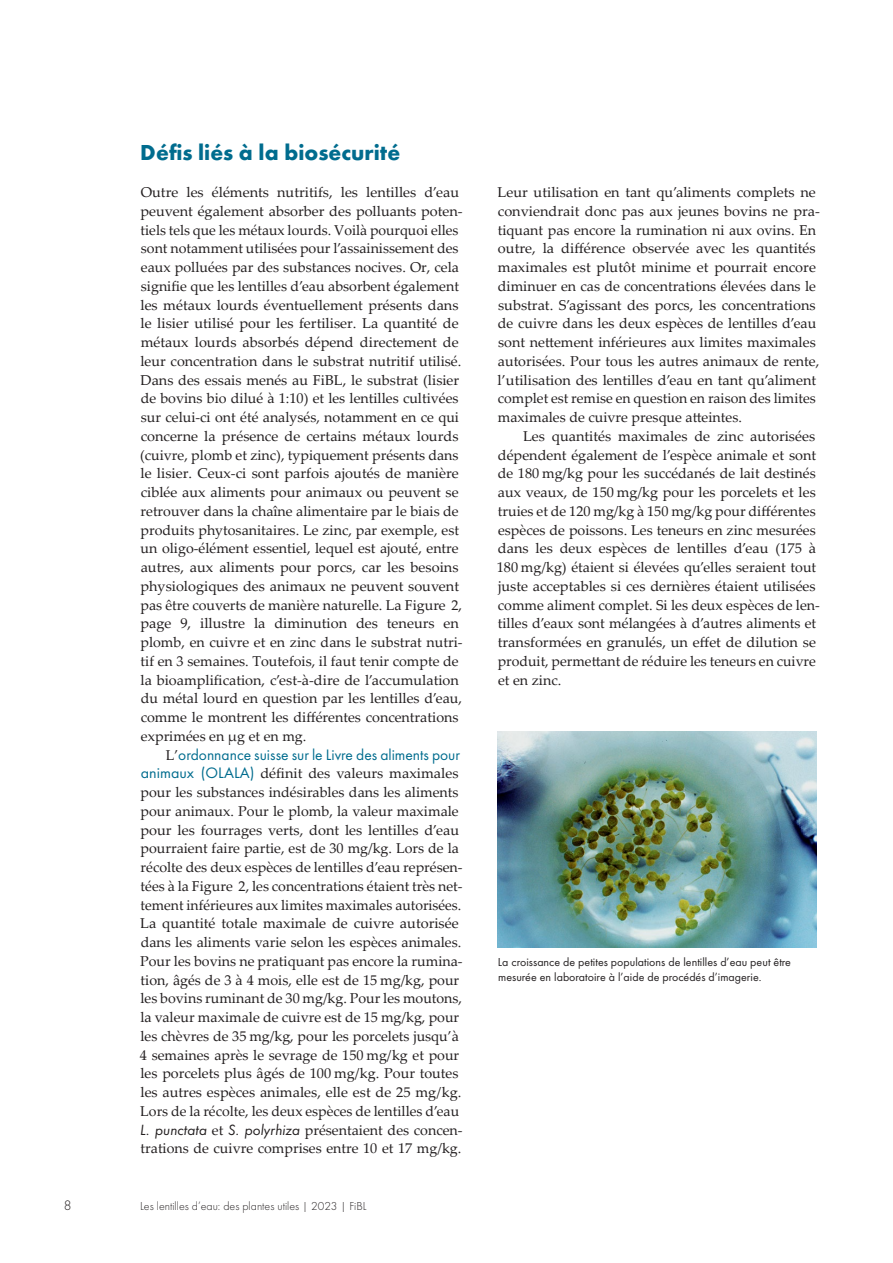
<style>
.page{position:relative;width:893px;height:1263px;background:#fff}
.page>*{position:absolute;margin:0;border:0;box-sizing:border-box;transform-origin:0 0}
.t1{font:700 22.5px "Function Pro";color:#006c8e}
.t2{font:15.75px "Function Pro";color:#006c8e}
.t3{font:14.25px/18.8px "Palatino Linotype";color:#231f20}
.t4{font:300 14.25px "Function Pro";color:#231f20}
.t5{font:12px/15px "Function Pro";color:#231f20}
.t6{font:300 12px "Function Pro";color:#231f20}
.s1{font-family:"Palatino Linotype";font-size:14.25px;color:#231f20}
.s2{font-family:"Function Pro";font-size:15.75px;color:#006c8e}
.s3{font-family:"Function Pro";font-style:italic;font-size:15.3px}
</style>
<div class="page">
<img style="left:497px;top:731px;width:319px;height:216px">
<h1 class="t1" style="left:140px;top:138px;width:261px">Défis liés à la biosécurité</h1>
<p class="t3" style="left:140px;top:182px;width:324px">Outre les éléments nutritifs, les lentilles d’eau peuvent également absorber des polluants poten&shy;tiels tels que les métaux lourds. Voilà pourquoi elles sont notamment utilisées pour l’assainissement des eaux polluées par des substances nocives. Or, cela signifie que les lentilles d’eau absorbent également les métaux lourds éventuellement présents dans le lisier utilisé pour les fertiliser. La quantité de métaux lourds absorbés dépend directement de leur concentration dans le substrat nutritif utilisé.<br>Dans des essais menés au FiBL, le substrat (lisier de bovins bio dilué à 1:10) et les lentilles cultivées sur celui-ci ont été analysés, notamment en ce qui concerne la présence de certains métaux lourds (cuivre, plomb et zinc), typiquement présents dans le lisier. Ceux-ci sont parfois ajoutés de manière ciblée aux aliments pour animaux ou peuvent se retrouver dans la chaîne alimentaire par le biais de produits phytosanitaires. Le zinc, par exemple, est un oligo-élément essentiel, lequel est ajouté, entre autres, aux aliments pour porcs, car les besoins physiologiques des animaux ne peuvent souvent pas être couverts de manière naturelle. La Figure 2, page 9, illustre la diminution des teneurs en plomb, en cuivre et en zinc dans le substrat nutri&shy;tif en 3 semaines. Toutefois, il faut tenir compte de la bioamplification, c’est-à-dire de l’accumulation du métal lourd en question par les lentilles d’eau, comme le montrent les différentes concentrations exprimées en μg et en mg.</p>
<p class="t2" style="left:166px;top:745px;width:296px"><span class="s1">L’</span>ordonnance suisse sur le Livre des aliments pour</p>
<p class="t3" style="left:140px;top:764px;width:324px"><span class="s2">animaux (OLALA)</span> définit des valeurs maximales pour les substances indésirables dans les aliments pour animaux. Pour le plomb, la valeur maximale pour les fourrages verts, dont les lentilles d’eau pourraient faire partie, est de 30 mg/kg. Lors de la récolte des deux espèces de lentilles d’eau représen&shy;tées à la Figure 2, les concentrations étaient très net&shy;tement inférieures aux limites maximales autorisées.<br>La quantité totale maximale de cuivre autorisée dans les aliments varie selon les espèces animales.<br>Pour les bovins ne pratiquant pas encore la rumina&shy;tion, âgés de 3 à 4 mois, elle est de 15 mg/kg, pour les bovins ruminant de 30 mg/kg. Pour les moutons, la valeur maximale de cuivre est de 15 mg/kg, pour les chèvres de 35 mg/kg, pour les porcelets jusqu’à 4 semaines après le sevrage de 150 mg/ kg et pour les porcelets plus âgés de 100 mg/ kg. Pour toutes les autres espèces animales, elle est de 25 mg/ kg.<br>Lors de la récolte, les deux espèces de lentilles d’eau <span class="s3">L. punctata</span> et <span class="s3">S. polyrhiza</span> présentaient des concen&shy;trations de cuivre comprises entre 10 et 17 mg/kg.</p>
<p class="t4" style="left:64px;top:1197px;width:9px">8</p>
<p class="t6" style="left:140px;top:1199px;width:228px">Les lentilles d’eau: des plantes utiles | 2023 | FiBL</p>
<p class="t3" style="left:497px;top:182px;width:324px">Leur utilisation en tant qu’aliments complets ne conviendrait donc pas aux jeunes bovins ne pra&shy;tiquant pas encore la rumination ni aux ovins. En outre, la différence observée avec les quantités maximales est plutôt minime et pourrait encore diminuer en cas de concentrations élevées dans le substrat. S’agissant des porcs, les concentrations de cuivre dans les deux espèces de lentilles d’eau sont nettement inférieures aux limites maximales autorisées. Pour tous les autres animaux de rente, l’utilisation des lentilles d’eau en tant qu’aliment complet est remise en question en raison des limites maximales de cuivre presque atteintes.</p>
<p class="t3" style="left:497px;top:426px;width:325px;text-indent:26px">Les quantités maximales de zinc autorisées dépendent également de l’espèce animale et sont de 180 mg/kg pour les succédanés de lait destinés aux veaux, de 150 mg/kg pour les porcelets et les truies et de 120 mg/kg à 150 mg/kg pour différentes espèces de poissons. Les teneurs en zinc mesurées dans les deux espèces de lentilles d’eau (175 à 180 mg/kg) étaient si élevées qu’elles seraient tout juste acceptables si ces dernières étaient utilisées comme aliment complet. Si les deux espèces de len&shy;tilles d’eaux sont mélangées à d’autres aliments et transformées en granulés, un effet de dilution se produit, permettant de réduire les teneurs en cuivre et en zinc.</p>
<p class="t5" style="left:498px;top:954px;width:295px">La croissance de petites populations de lentilles d’eau peut être mesurée en laboratoire à l’aide de procédés d’imagerie.</p>
</div>
